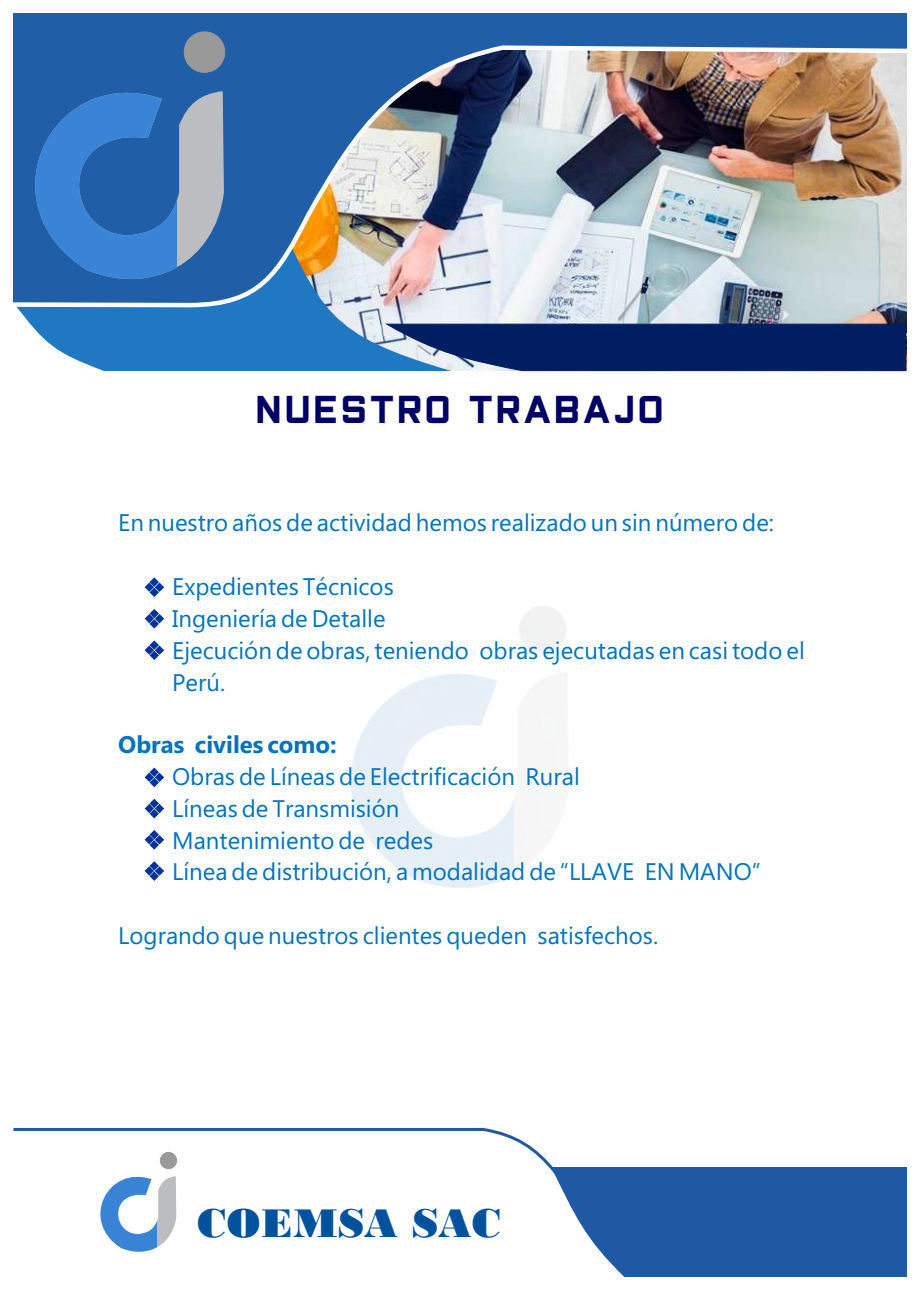
<style>
.page{position:relative;width:920px;height:1290px;background:#fff}
.page>*{position:absolute;margin:0;border:0;box-sizing:border-box;transform-origin:0 0}
.t1{font:42px "Bodoni MT Black";color:#00529d}
.t2{font:38.85px "Closeness";letter-spacing:.1em;color:#006}
.t3{font:24px/32px "Ebrima";color:#0073bb}
.t4{font:700 24px "Ebrima";color:#0073bb}
</style>
<div class="page">
<img style="left:352px;top:606px;width:214px;height:281px">
<img style="left:451px;top:309px;width:455px;height:14px">
<svg style="left:18px;top:309px;width:433px;height:62px;background:#448dca"></svg>
<svg style="left:386px;top:323px;width:520px;height:48px;background:#153170"></svg>
<img style="left:13px;top:14px;width:893px;height:295px">
<svg style="left:13px;top:62px;width:211px;height:235px;background:#7391b4"></svg>
<svg style="left:13px;top:69px;width:163px;height:228px;background:#296bb7"></svg>
<div style="left:184px;top:31px;width:41px;height:42px;background:#999;border:1px solid #999;border-radius:50%"></div>
<svg style="left:13px;top:1128px;width:893px;height:148px"></svg>
<div style="left:160px;top:1152px;width:17px;height:17px;background:#999;border:1px solid #999;border-radius:50%"></div>
<svg style="left:144px;top:577px;width:20px;height:20px"></svg>
<svg style="left:144px;top:609px;width:20px;height:20px"></svg>
<svg style="left:144px;top:640px;width:20px;height:20px"></svg>
<svg style="left:144px;top:767px;width:20px;height:20px"></svg>
<svg style="left:144px;top:798px;width:20px;height:21px"></svg>
<svg style="left:144px;top:830px;width:20px;height:20px"></svg>
<svg style="left:144px;top:861px;width:20px;height:20px"></svg>
<h2 class="t2" style="left:256px;top:394px;width:408px">NUESTRO TRABAJO</h2>
<p class="t3" style="left:118px;top:509px;width:657px">En nuestro años de actividad hemos realizado un sin número de:</p>
<p class="t3" style="left:172px;top:573px;width:634px">Expedientes Técnicos<br>Ingeniería de Detalle<br>Ejecución de obras, teniendo obras ejecutadas en casi todo el<br>Perú.</p>
<p class="t4" style="left:118px;top:735px;width:220px">Obras civiles como:</p>
<p class="t3" style="left:172px;top:762px;width:590px">Obras de Líneas de Electrificación Rural<br>Líneas de Transmisión<br>Mantenimiento de redes<br>Línea de distribución, a modalidad de “LLAVE EN MANO”</p>
<p class="t3" style="left:118px;top:922px;width:541px">Logrando que nuestros clientes queden satisfechos.</p>
<h1 class="t1" style="left:197px;top:1208px;width:306px">COEMSA SAC</h1>
</div>
